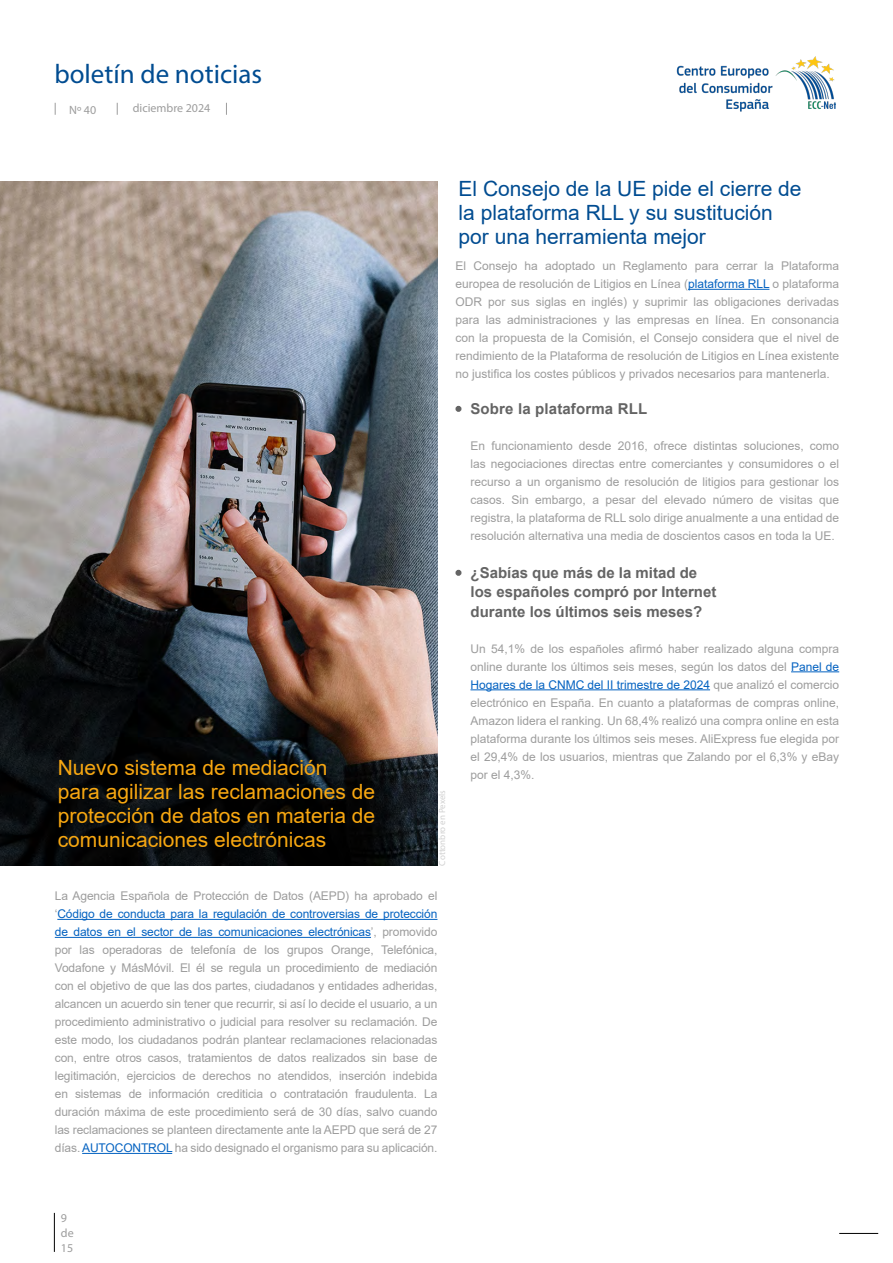
<style>
.page{position:relative;width:893px;height:1263px;background:#fff}
.page>*{position:absolute;margin:0;border:0;box-sizing:border-box;transform-origin:0 0}
.t1{font:27px "Myriad Pro";color:#004c91}
.t2{font:21px/24px "Arial";color:#f7a711;text-align:justify}
.t3{font:21px/24px "Arial";color:#004c91}
.t4{font:700 15px/19.5px "Arial";color:#646464}
.t5{font:12px/18px "Arial";color:#9d9d9d;text-align:justify}
.t6{font:12px/15px "Myriad Pro";color:#9d9d9d}
.t7{font:9px "Myriad Pro";color:#d0d0d0}
.s1{color:#0563c1}
</style>
<div class="page">
<svg style="left:55px;top:103px;width:1px;height:12px"></svg>
<svg style="left:117px;top:103px;width:1px;height:12px"></svg>
<svg style="left:226px;top:103px;width:1px;height:12px"></svg>
<hr style="left:839px;top:1233px;width:39px;height:1px;background:#000">
<img style="left:676px;top:56px;width:159px;height:56px">
<hr style="left:54px;top:1213px;width:1px;height:39px;background:#000">
<img style="left:0;top:181px;width:437px;height:684px">
<hr style="left:688px;top:289px;width:81px;height:1px;background:#0563c1">
<hr style="left:791px;top:671px;width:48px;height:1px;background:#0563c1">
<hr style="left:470px;top:689px;width:240px;height:1px;background:#0563c1">
<hr style="left:57px;top:919px;width:380px;height:1px;background:#0563c1">
<hr style="left:55px;top:937px;width:316px;height:1px;background:#0563c1">
<hr style="left:82px;top:1153px;width:90px;height:1px;background:#0563c1">
<svg style="left:455px;top:406px;width:6px;height:6px"></svg>
<svg style="left:455px;top:570px;width:6px;height:6px"></svg>
<h1 class="t1" style="left:54px;top:57px;width:209px">boletín de noticias</h1>
<p class="t6" style="left:69px;top:102px;width:29px">Nº 40</p>
<p class="t6" style="left:133px;top:101px;width:79px">diciembre 2024</p>
<h2 class="t2" style="left:58px;top:755px;width:271px">Nuevo sistema de mediación</h2>
<h2 class="t2" style="left:58px;top:779px;width:319px">para agilizar las reclamaciones de protección de datos en materia de comunicaciones electrónicas</h2>
<p class="t7" style="left:437px;top:865px;width:77px;rotate:-90deg">Cottonbro en Pexels</p>
<p class="t5" style="left:55px;top:887px;width:384px">La Agencia Española de Protección de Datos (AEPD) ha aprobado el ‘<span class="s1">Código de conducta para la regulación de controversias de protección de datos en el sector de las comunicaciones electrónicas</span>’, promovido por las operadoras de telefonía de los grupos Orange, Telefónica, Vodafone y MásMóvil. El él se regula un procedimiento de mediación con el objetivo de que las dos partes, ciudadanos y entidades adheridas, alcancen un acuerdo sin tener que recurrir, si así lo decide el usuario, a un procedimiento administrativo o judicial para resolver su reclamación. De este modo, los ciudadanos podrán plantear reclamaciones relacionadas con, entre otros casos, tratamientos de datos realizados sin base de legitimación, ejercicios de derechos no atendidos, inserción indebida en sistemas de información crediticia o contratación fraudulenta. La duración máxima de este procedimiento será de 30 días, salvo cuando las reclamaciones se planteen directamente ante la AEPD que será de 27 días. <span class="s1">AUTOCONTROL</span> ha sido designado el organismo para su aplicación.</p>
<h2 class="t3" style="left:458px;top:177px;width:345px">El Consejo de la UE pide el cierre de la plataforma RLL y su sustitución por una herramienta mejor</h2>
<p class="t5" style="left:455px;top:257px;width:385px">El Consejo ha adoptado un Reglamento para cerrar la Plataforma europea de resolución de Litigios en Línea (<span class="s1">plataforma RLL</span> o plataforma ODR por sus siglas en inglés) y suprimir las obligaciones derivadas para las administraciones y las empresas en línea. En consonancia con la propuesta de la Comisión, el Consejo considera que el nivel de rendimiento de la Plataforma de resolución de Litigios en Línea existente no justifica los costes públicos y privados necesarios para mantenerla.</p>
<p class="t4" style="left:470px;top:399px;width:178px">Sobre la plataforma RLL</p>
<p class="t5" style="left:470px;top:437px;width:370px">En funcionamiento desde 2016, ofrece distintas soluciones, como las negociaciones directas entre comerciantes y consumidores o el recurso a un organismo de resolución de litigios para gestionar los casos. Sin embargo, a pesar del elevado número de visitas que registra, la plataforma de RLL solo dirige anualmente a una entidad de resolución alternativa una media de doscientos casos en toda la UE.</p>
<p class="t4" style="left:470px;top:563px;width:247px">¿Sabías que más de la mitad de los españoles compró por Internet durante los últimos seis meses?</p>
<p class="t5" style="left:470px;top:639px;width:370px">Un 54,1% de los españoles afirmó haber realizado alguna compra online durante los últimos seis meses, según los datos del <span class="s1">Panel de Hogares de la CNMC del II trimestre de 2024</span> que analizó el comercio electrónico en España. En cuanto a plataformas de compras online, Amazon lidera el ranking. Un 68,4% realizó una compra online en esta plataforma durante los últimos seis meses. AliExpress fue elegida por el 29,4% de los usuarios, mientras que Zalando por el 6,3% y eBay</p>
<p class="t5" style="left:470px;top:765px;width:66px">por el 4,3%.</p>
<p class="t6" style="left:61px;top:1210px;width:14px">9 de<br>15</p>
</div>
